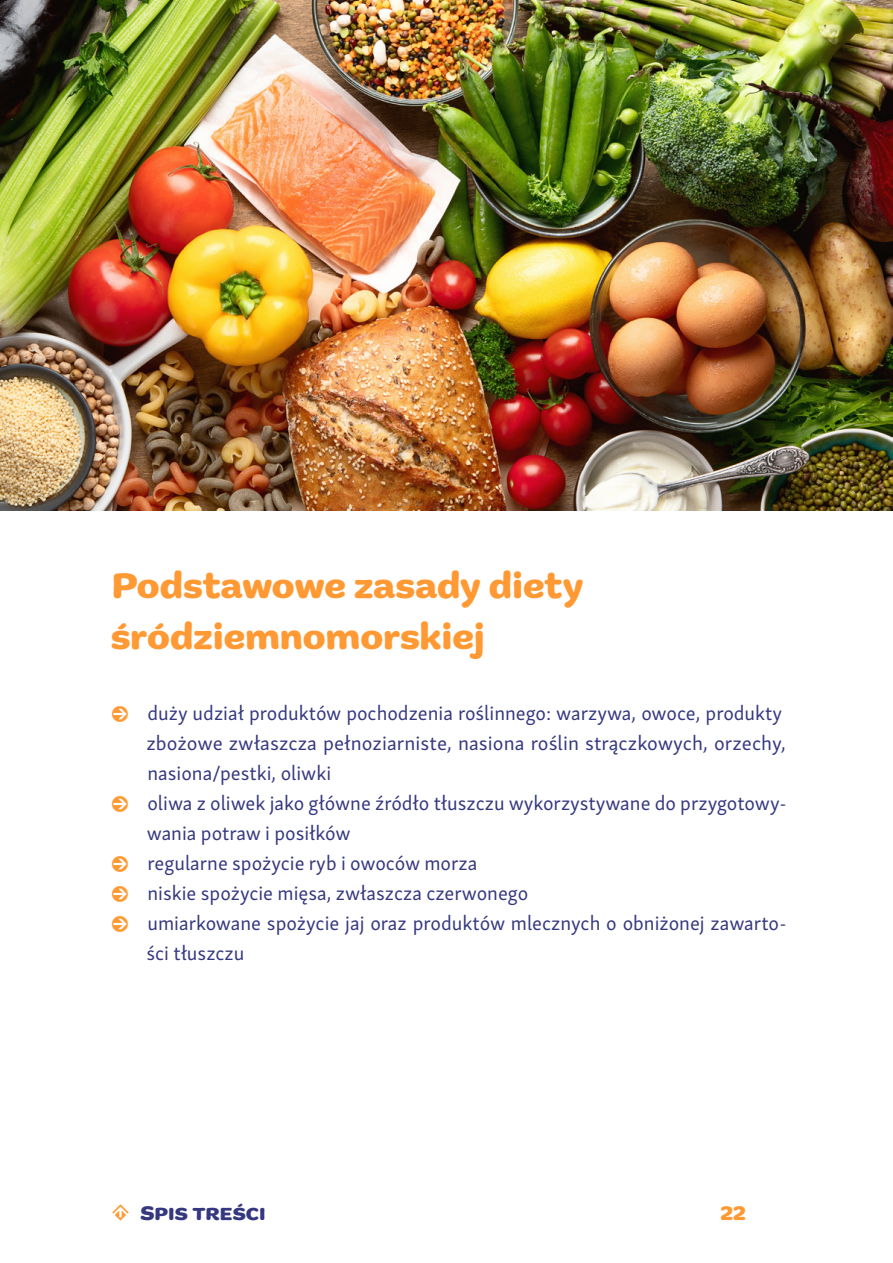
<style>
.page{position:relative;width:893px;height:1263px;background:#fff}
.page>*{position:absolute;margin:0;border:0;box-sizing:border-box;transform-origin:0 0}
.t1{font:700 37.5px/51px "Marigny";letter-spacing:.005em;color:#f93}
.t2{font:700 21px "Marigny";color:#35387f}
.t3{font:700 21px "Marigny";color:#f93}
.t4{font:20.25px "Skolar Sans Latn";color:#35387f}
.s1{font-family:"Pointers";color:#f93}
.s2{font-family:"Pointers";font-weight:400;color:#f93}
</style>
<div class="page">
<img style="left:0;top:0;width:893px;height:510px">
<h1 class="t1" style="left:111px;top:561px;width:473px">Podstawowe zasady diety śródziemnomorskiej</h1>
<p class="t4" style="left:112px;top:698px;width:672px"><span class="s1">0</span> duży udział produktów pochodzenia roślinnego: warzywa, owoce, produkty</p>
<p class="t4" style="left:146px;top:728px;width:641px">zbożowe zwłaszcza pełnoziarniste, nasiona roślin strączkowych, orzechy,</p>
<p class="t4" style="left:147px;top:758px;width:185px">nasiona/pestki, oliwki</p>
<p class="t4" style="left:112px;top:788px;width:676px"><span class="s1">0</span> oliwa z oliwek jako główne źródło tłuszczu wykorzystywane do przygotowy-</p>
<p class="t4" style="left:147px;top:818px;width:205px">wania potraw i posiłków</p>
<p class="t4" style="left:112px;top:848px;width:367px"><span class="s1">0</span> regularne spożycie ryb i owoców morza</p>
<p class="t4" style="left:112px;top:878px;width:418px"><span class="s1">0</span> niskie spożycie mięsa, zwłaszcza czerwonego</p>
<p class="t4" style="left:112px;top:908px;width:676px"><span class="s1">0</span> umiarkowane spożycie jaj oraz produktów mlecznych o obniżonej zawarto-</p>
<p class="t4" style="left:146px;top:938px;width:99px">ści tłuszczu</p>
<p class="t2" style="left:111px;top:1201px;width:156px"><span class="s2">M</span> Spis treści</p>
<p class="t3" style="left:720px;top:1201px;width:27px">22</p>
</div>
